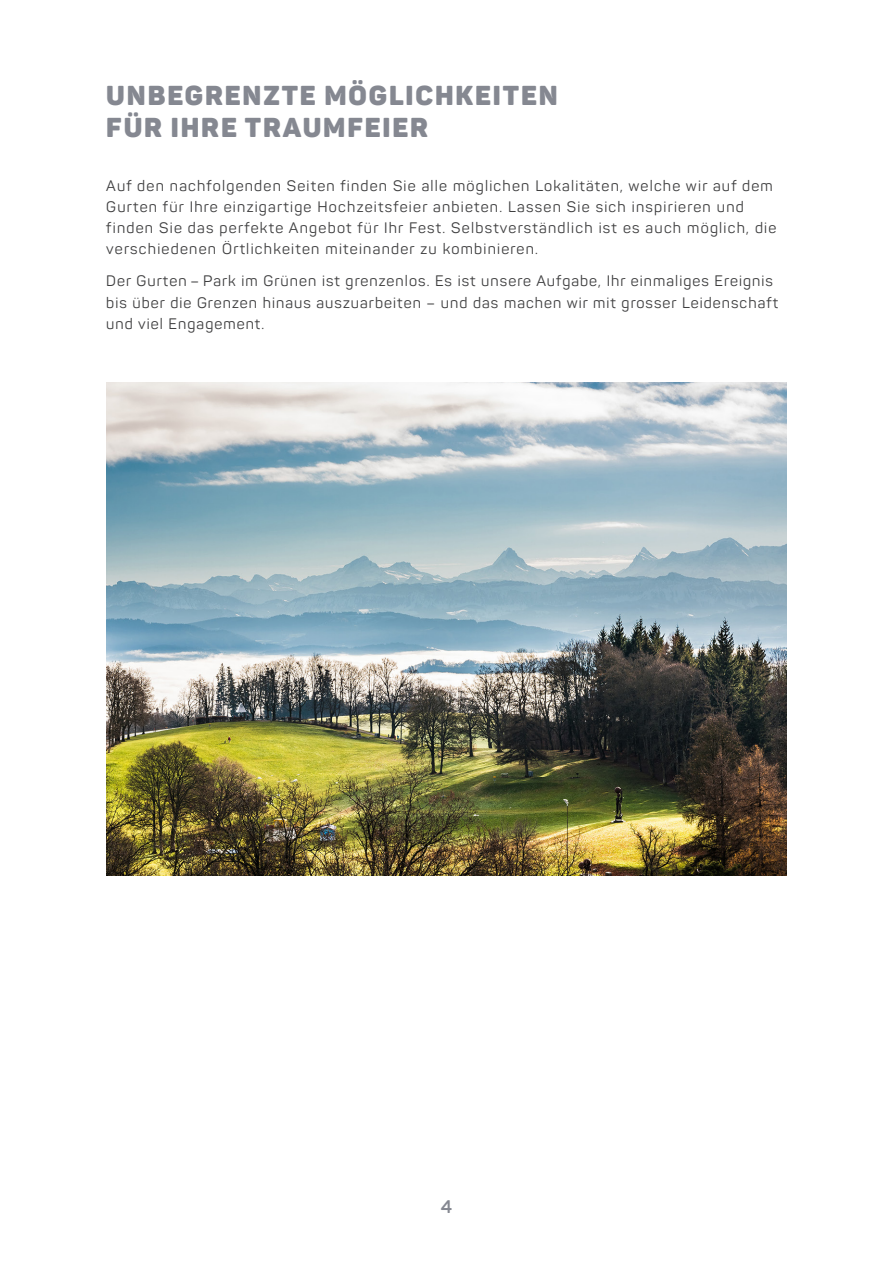
<style>
.page{position:relative;width:893px;height:1263px;background:#fff}
.page>*{position:absolute;margin:0;border:0;box-sizing:border-box;transform-origin:0 0}
.t1{font:27px/32.4px "Panton Black Caps";letter-spacing:.07em;color:#858891}
.t2{font:700 18px "Panton";color:#858891}
.t3{font:15px/21.3px "Panton";letter-spacing:.08em;color:#3e3e3f}
</style>
<div class="page">
<img style="left:106px;top:382px;width:681px;height:494px">
<h1 class="t1" style="left:106px;top:79px;width:453px">UNBEGRENZTE MÖGLICHKEITEN<br>FÜR IHRE TRAUMFEIER</h1>
<p class="t3" style="left:106px;top:175px;width:672px">Auf den nachfolgenden Seiten finden Sie alle möglichen Lokalitäten, welche wir auf dem Gurten für Ihre einzigartige Hochzeitsfeier anbieten. Lassen Sie sich inspirieren und finden Sie das perfekte Angebot für Ihr Fest. Selbstverständlich ist es auch möglich, die verschiedenen Örtlichkeiten miteinander zu kombinieren.</p>
<p class="t3" style="left:106px;top:270px;width:673px">Der Gurten – Park im Grünen ist grenzenlos. Es ist unsere Aufgabe, Ihr einmaliges Ereignis bis über die Grenzen hinaus auszuarbeiten – und das machen wir mit grosser Leidenschaft und viel Engagement.</p>
<p class="t2" style="left:441px;top:1195px;width:13px">4</p>
</div>
